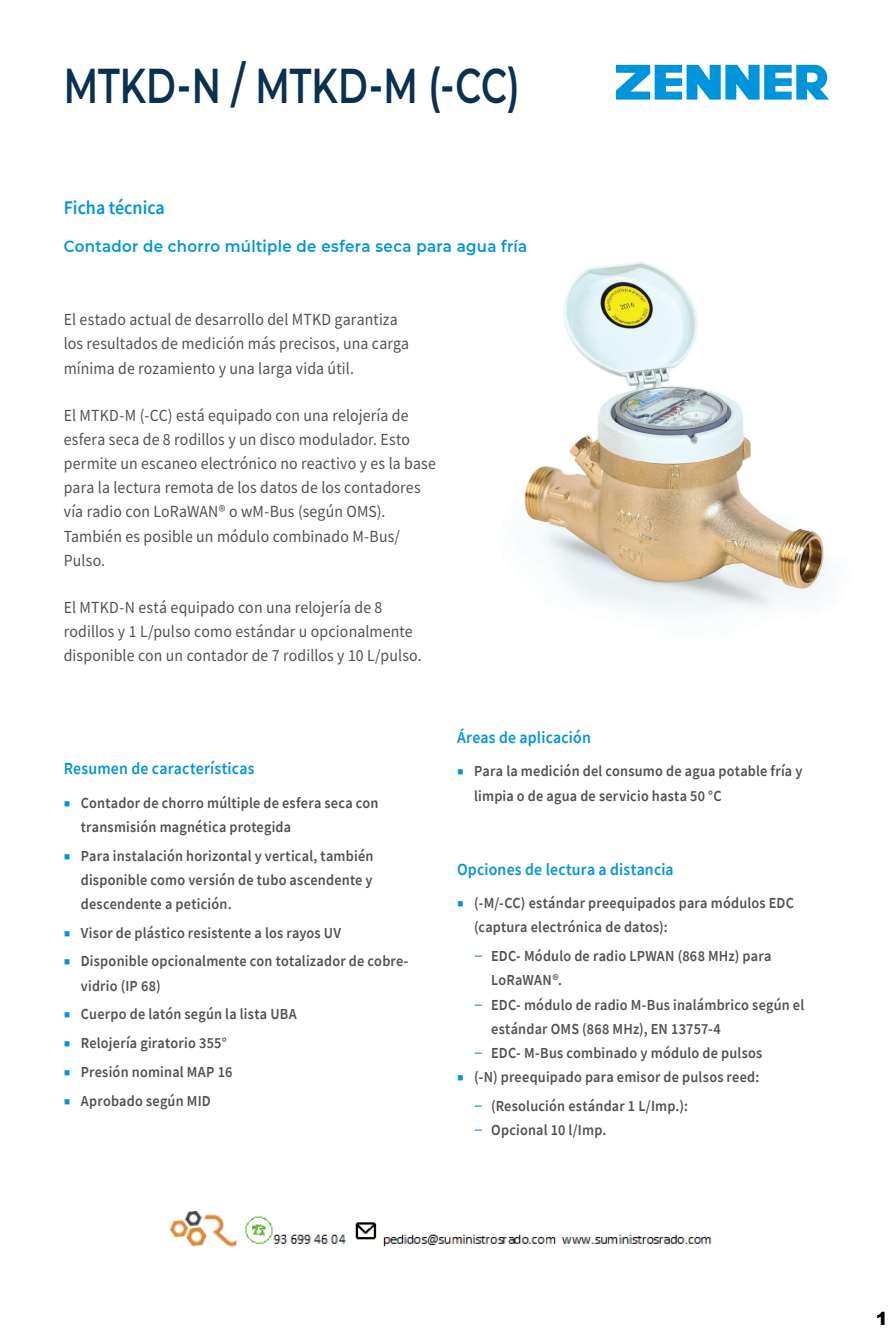
<style>
.page{position:relative;width:893px;height:1335px;background:#fff}
.page>*{position:absolute;margin:0;border:0;box-sizing:border-box;transform-origin:0 0}
.t1{font:600 48.75px "Montserrat";color:#0a314f;scale:.74 1}
.t2{font:600 19.35px "Source Sans Pro";color:#0095da;scale:.93 1}
.t3{font:900 18px "Arial";color:#000}
.t4{font:16.95px/24.2px "Source Sans Pro";letter-spacing:.01em;color:#4f5152;scale:.93 1}
.t5{font:600 16.95px "Source Sans Pro";letter-spacing:.015em;color:#0095da;scale:.93 1}
.t6{font:600 16.05px "Montserrat";letter-spacing:.02em;color:#0095da;scale:.93 1}
.t7{font:600 15.3px/24.2px "Source Sans Pro";letter-spacing:.015em;color:#4f5152;scale:.93 1}
.s1{font-weight:400;font-size:6.45px;color:#0095da}
.s2{font-weight:400;font-size:19.35px;color:#0095da}
</style>
<div class="page">
<img style="left:524px;top:261px;width:306px;height:353px">
<svg style="left:616px;top:65px;width:213px;height:35px"></svg>
<img style="left:170px;top:1212px;width:542px;height:35px">
<h1 class="t1" style="left:64px;top:51px;width:617px">MTKD-N / MTKD-M (-CC)</h1>
<p class="t2" style="left:64px;top:195px;width:110px">Ficha técnica</p>
<p class="t6" style="left:64px;top:235px;width:500px">Contador de chorro múltiple de esfera seca para agua fría</p>
<p class="t4" style="left:64px;top:307px;width:373px">El estado actual de desarrollo del MTKD garantiza los resultados de medición más precisos, una carga mínima de rozamiento y una larga vida útil.</p>
<p class="t4" style="left:64px;top:403px;width:402px">El MTKD-M (-CC) está equipado con una relojería de esfera seca de 8 rodillos y un disco modulador. Esto permite un escaneo electrónico no reactivo y es la base para la lectura remota de los datos de los contadores vía radio con LoRaWAN® o wM-Bus (según OMS).<br>También es posible un módulo combinado M-Bus/ Pulso.</p>
<p class="t4" style="left:64px;top:595px;width:386px">El MTKD-N está equipado con una relojería de 8 rodillos y 1 L/pulso como estándar u opcionalmente disponible con un contador de 7 rodillos y 10 L/pulso.</p>
<p class="t5" style="left:64px;top:758px;width:207px">Resumen de características</p>
<p class="t7" style="left:81px;top:790px;width:322px;text-indent:-16px"><span class="s1">■</span> Contador de chorro múltiple de esfera seca con transmisión magnética protegida</p>
<p class="t7" style="left:81px;top:843px;width:316px;text-align:justify;text-indent:-16px"><span class="s1">■</span> Para instalación horizontal y vertical, también disponible como versión de tubo ascendente y descendente a petición.</p>
<p class="t7" style="left:65px;top:920px;width:299px"><span class="s1">■</span> Visor de plástico resistente a los rayos UV</p>
<p class="t7" style="left:81px;top:949px;width:354px;text-indent:-16px"><span class="s1">■</span> Disponible opcionalmente con totalizador de cobre&shy;vidrio (IP 68)</p>
<p class="t7" style="left:65px;top:1002px;width:251px"><span class="s1">■</span> Cuerpo de latón según la lista UBA</p>
<p class="t7" style="left:65px;top:1031px;width:176px"><span class="s1">■</span> Relojería giratorio 355°</p>
<p class="t7" style="left:65px;top:1059px;width:182px"><span class="s1">■</span> Presión nominal MAP 16</p>
<p class="t7" style="left:65px;top:1088px;width:159px"><span class="s1">■</span> Aprobado según MID</p>
<p class="t5" style="left:457px;top:726px;width:145px">Áreas de aplicación</p>
<p class="t7" style="left:474px;top:759px;width:355px;text-indent:-16px"><span class="s1">■</span> Para la medición del consumo de agua potable fría y limpia o de agua de servicio hasta 50 °C</p>
<p class="t5" style="left:457px;top:858px;width:234px">Opciones de lectura a distancia</p>
<p class="t7" style="left:474px;top:891px;width:345px;text-indent:-16px"><span class="s1">■</span> (-M/-CC) estándar preequipados para módulos EDC (captura electrónica de datos):</p>
<p class="t7" style="left:491px;top:944px;width:303px;text-indent:-17px"><span class="s2">–</span> EDC- Módulo de radio LPWAN (868 MHz) para<br>LoRaWAN®.</p>
<p class="t7" style="left:491px;top:992px;width:338px;text-indent:-17px"><span class="s2">–</span> EDC- módulo de radio M-Bus inalámbrico según el estándar OMS (868 MHz), EN 13757-4</p>
<p class="t7" style="left:474px;top:1041px;width:311px"><span class="s2">–</span> EDC- M-Bus combinado y módulo de pulsos</p>
<p class="t7" style="left:458px;top:1065px;width:326px"><span class="s1">■</span> (-N) preequipado para emisor de pulsos reed:</p>
<p class="t7" style="left:474px;top:1093px;width:231px"><span class="s2">–</span> (Resolución estándar 1 L/Imp.):</p>
<p class="t7" style="left:474px;top:1118px;width:144px"><span class="s2">–</span> Opcional 10 l/Imp.</p>
<p class="t3" style="left:876px;top:1305px;width:13px">1</p>
</div>
